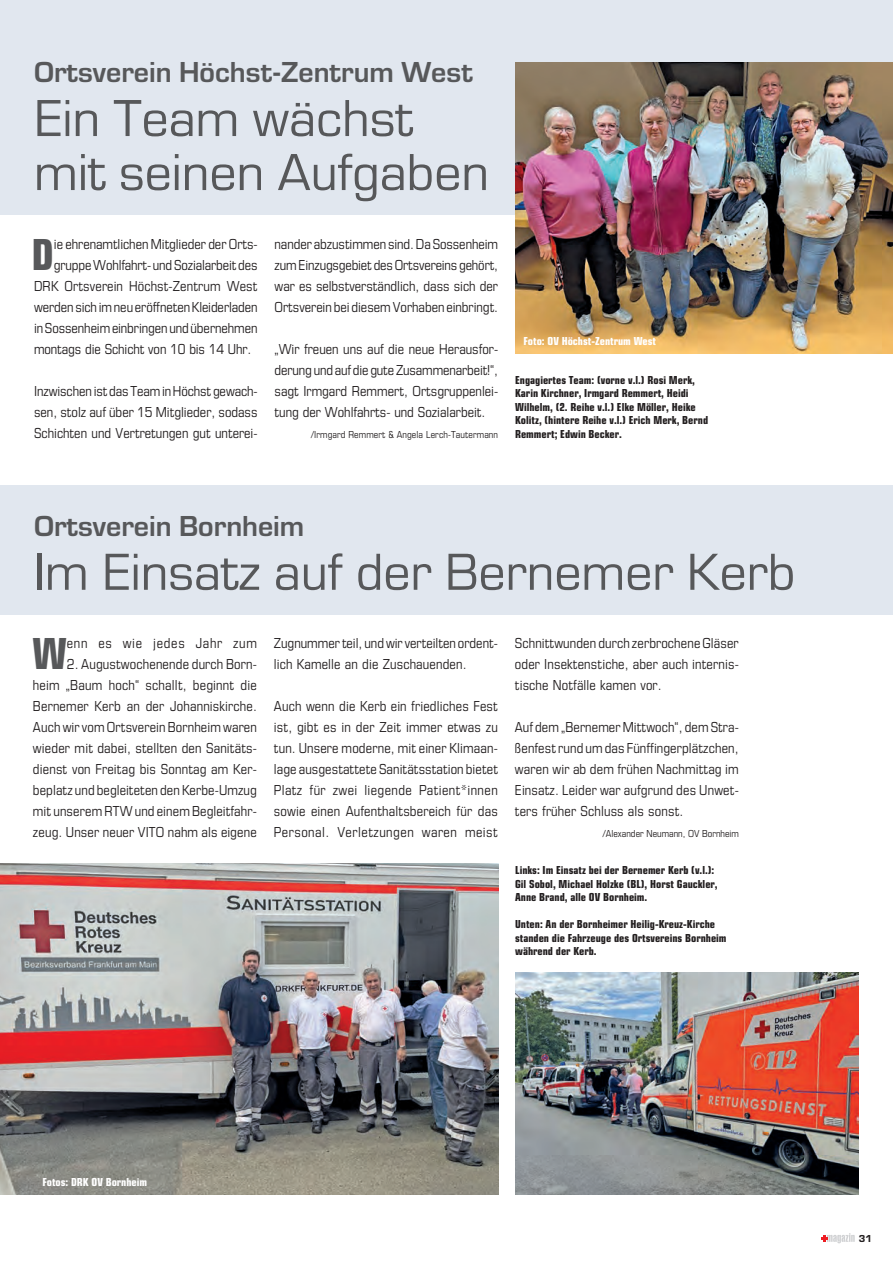
<style>
.page{position:relative;width:893px;height:1263px;background:#fff}
.page>*{position:absolute;margin:0;border:0;box-sizing:border-box;transform-origin:0 0}
.Meldungen_Headline{font:54px/54px "Eurostile OT";color:#57585a}
._02_Fliesstext_Initi{font:800 46.5px "Eurostile OT Cond";color:#57585a}
.Meldungen_Headline-2{font:700 30px "Eurostile OT";color:#57585a}
._01_Fliesstext{font:15px/21px "Eurostile OT Cond";color:#231f20;text-align:justify}
._02_Fliesstext_Initi-2{font:15px/21px "Eurostile OT Cond";letter-spacing:-.005em;color:#231f20;text-align:justify}
._02_Fliesstext_Initi-3{font:15px "Eurostile OT Cond";letter-spacing:.045em;color:#231f20}
._09_BU{font:800 12px/13.5px "Eurostile OT Cond";color:#231f20}
._09_BU-2{font:800 12px "Eurostile OT Cond";color:#fff}
._01_Fliesstext-2{font:10.5px "Eurostile OT Cond";letter-spacing:.01em;color:#231f20}
.t1{font:800 10.5px "Eurostile OT";color:#231f20}
</style>
<div class="page">
<div style="left:0;top:0;width:893px;height:215px;background:#e1e7ef"></div>
<div style="left:0;top:485px;width:893px;height:129px;background:#e1e7ef"></div>
<img style="left:515px;top:62px;width:378px;height:292px">
<img style="left:0;top:863px;width:498px;height:332px">
<img style="left:515px;top:972px;width:344px;height:223px">
<svg style="left:821px;top:1233px;width:34px;height:10px"></svg>
<h3 class="Meldungen_Headline-2" style="left:34px;top:56px;width:440px">Ortsverein Höchst-Zentrum West</h3>
<h3 class="Meldungen_Headline" style="left:34px;top:92px;width:456px">Ein Team wächst mit seinen Aufgaben</h3>
<p class="_02_Fliesstext_Initi" style="left:32px;top:228px;width:24px">D</p>
<p class="_02_Fliesstext_Initi-2" style="left:54px;top:233px;width:205px">ie ehrenamtlichen Mitglieder der Orts-</p>
<p class="_02_Fliesstext_Initi-2" style="left:54px;top:254px;width:205px">gruppe Wohlfahrt- und Sozialarbeit des</p>
<p class="_02_Fliesstext_Initi-2" style="left:34px;top:275px;width:225px">DRK Ortsverein Höchst-Zentrum West</p>
<p class="_02_Fliesstext_Initi-2" style="left:34px;top:296px;width:225px">werden sich im neu eröffneten Kleiderladen</p>
<p class="_02_Fliesstext_Initi-2" style="left:34px;top:317px;width:225px">in Sossenheim einbringen und übernehmen</p>
<p class="_02_Fliesstext_Initi-2" style="left:34px;top:338px;width:219px">montags die Schicht von 10 bis 14 Uhr.</p>
<p class="_01_Fliesstext" style="left:34px;top:380px;width:225px">Inzwischen ist das Team in Höchst gewach&shy;sen, stolz auf über 15 Mitglieder, sodass Schichten und Vertretungen gut unterei-</p>
<p class="_01_Fliesstext" style="left:275px;top:233px;width:225px">nander abzustimmen sind. Da Sossenheim zum Einzugsgebiet des Ortsvereins gehört, war es selbstverständlich, dass sich der Ortsverein bei diesem Vorhaben einbringt.</p>
<p class="_01_Fliesstext" style="left:275px;top:338px;width:225px">„Wir freuen uns auf die neue Herausfor&shy;derung und auf die gute Zusammenarbeit!“, sagt Irmgard Remmert, Ortsgruppenlei&shy;tung der Wohlfahrts- und Sozialarbeit.</p>
<p class="_01_Fliesstext-2" style="left:311px;top:428px;width:188px">/Irmgard Remmert &amp; Angela Lerch-Tautermann</p>
<p class="_09_BU-2" style="left:524px;top:335px;width:134px">Foto: OV Höchst-Zentrum West</p>
<p class="_09_BU" style="left:515px;top:373px;width:195px">Engagiertes Team: (vorne v.l.) Rosi Merk, Karin Kirchner, Irmgard Remmert, Heidi Wilhelm, (2. Reihe v.l.) Elke Möller, Heike Kolitz, (hintere Reihe v.l.) Erich Merk, Bernd Remmert; Edwin Becker.</p>
<h3 class="Meldungen_Headline-2" style="left:34px;top:509px;width:272px">Ortsverein Bornheim</h3>
<h3 class="Meldungen_Headline" style="left:34px;top:546px;width:763px">Im Einsatz auf der Bernemer Kerb</h3>
<p class="_02_Fliesstext_Initi" style="left:32px;top:627px;width:36px">W</p>
<p class="_02_Fliesstext_Initi-3" style="left:67px;top:634px;width:192px">enn es wie jedes Jahr zum</p>
<p class="_02_Fliesstext_Initi-2" style="left:33px;top:653px;width:226px;text-indent:34px">2. Augustwochenende durch Born&shy;heim „Baum hoch“ schallt, beginnt die Bernemer Kerb an der Johanniskirche.<br>Auch wir vom Ortsverein Bornheim waren wieder mit dabei, stellten den Sanitäts&shy;dienst von Freitag bis Sonntag am Ker&shy;beplatz und begleiteten den Kerbe-Umzug mit unserem RTW und einem Begleitfahr&shy;zeug. Unser neuer VITO nahm als eigene</p>
<p class="_02_Fliesstext_Initi-2" style="left:274px;top:632px;width:225px">Zugnummer teil, und wir verteilten ordent&shy;lich Kamelle an die Zuschauenden.</p>
<p class="_01_Fliesstext" style="left:274px;top:695px;width:226px">Auch wenn die Kerb ein friedliches Fest ist, gibt es in der Zeit immer etwas zu tun. Unsere moderne, mit einer Klimaan&shy;lage ausgestattete Sanitätsstation bietet Platz für zwei liegende Patient*innen sowie einen Aufenthaltsbereich für das Personal. Verletzungen waren meist</p>
<p class="_01_Fliesstext" style="left:515px;top:632px;width:225px">Schnittwunden durch zerbrochene Gläser oder Insektenstiche, aber auch internis&shy;tische Notfälle kamen vor.</p>
<p class="_01_Fliesstext" style="left:515px;top:716px;width:225px">Auf dem „Bernemer Mittwoch“, dem Stra&shy;ßenfest rund um das Fünffingerplätzchen, waren wir ab dem frühen Nachmittag im Einsatz. Leider war aufgrund des Unwet&shy;ters früher Schluss als sonst.</p>
<p class="_01_Fliesstext-2" style="left:603px;top:827px;width:137px">/Alexander Neumann, OV Bornheim</p>
<p class="_09_BU" style="left:515px;top:863px;width:204px">Links: Im Einsatz bei der Bernemer Kerb (v.l.):<br>Gil Sobol, Michael Holzke (BL), Horst Gauckler,<br>Anne Brand, alle OV Bornheim.</p>
<p class="_09_BU" style="left:515px;top:917px;width:213px">Unten: An der Bornheimer Heilig-Kreuz-Kirche standen die Fahrzeuge des Ortsvereins Bornheim während der Kerb.</p>
<p class="_09_BU-2" style="left:43px;top:1175px;width:106px">Fotos: DRK OV Bornheim</p>
<p class="t1" style="left:859px;top:1232px;width:15px">31</p>
</div>
